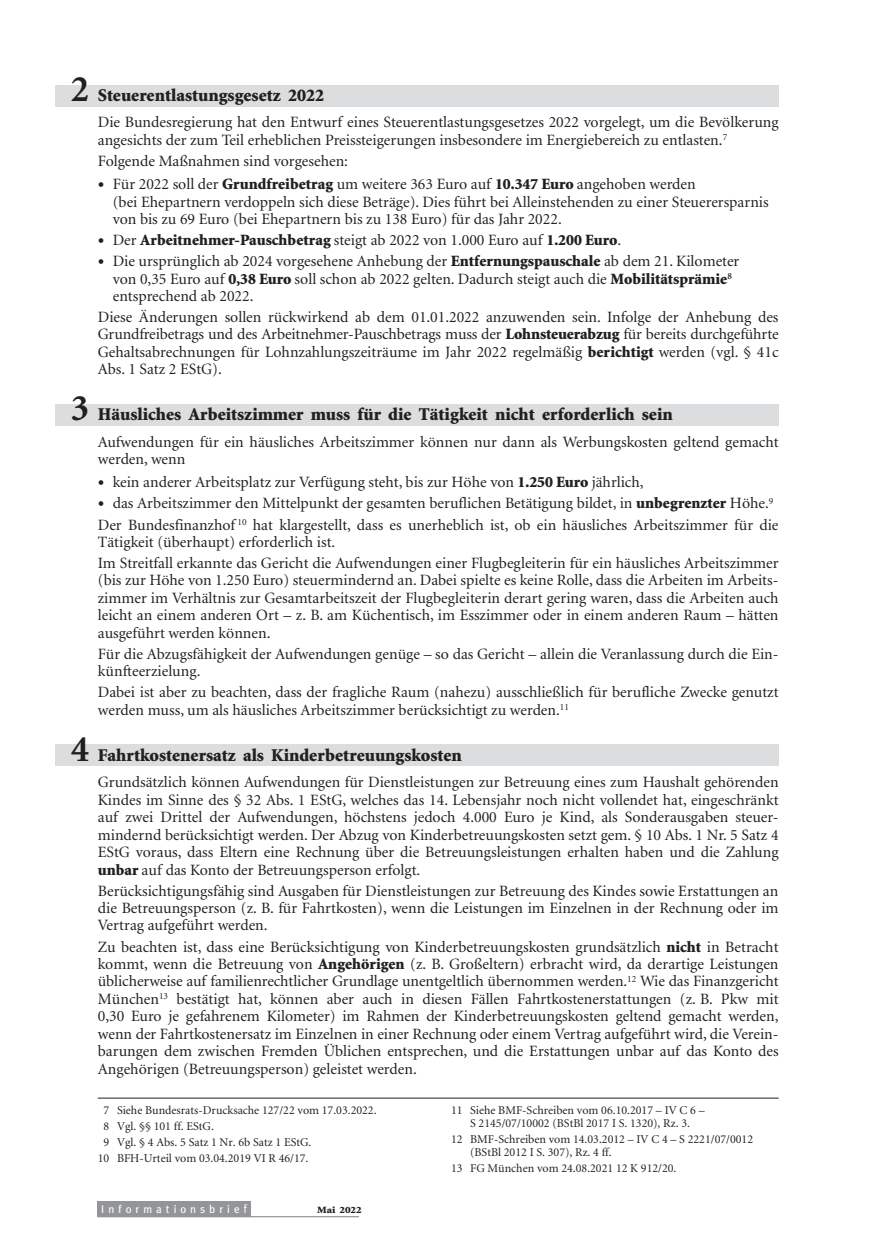
<style>
.page{position:relative;width:885px;height:1259px;background:#fff}
.page>*{position:absolute;margin:0;border:0;box-sizing:border-box;transform-origin:0 0}
.t1{font:900 18px "Minion";color:#231f20}
.t2{font:15.75px/17.4px "Minion";color:#231f20}
.t3{font:900 15.75px "Minion";color:#231f20}
.t4{font:12px/12.8px "Minion";color:#231f20;text-align:center}
.t5{font:11.25px "Meta";letter-spacing:.36em;color:#fff}
.t6{font:900 9.6px "Minion";color:#231f20;scale:1.15 1}
.s1{font-weight:700;font-size:37.5px}
.s2{font-size:22.5px}
.s3{font-weight:900}
.s4{font-weight:400;font-size:22.5px}
.s5{font-weight:400}
.s6{font-size:12px}
</style>
<div class="page">
<div style="left:55px;top:404px;width:723px;height:22px;background:#dcddde"></div>
<div style="left:55px;top:745px;width:723px;height:21px;background:#dcddde"></div>
<div style="left:55px;top:85px;width:723px;height:21px;background:#dcddde"></div>
<div style="left:98px;top:1200px;width:153px;height:16px;background:#939598"></div>
<hr style="left:98px;top:1216px;width:261px;height:1px;background:#939598">
<hr style="left:98px;top:1097px;width:680px;height:1px;background:#231f20">
<p class="t1" style="left:71px;top:88px;width:254px"><span class="s1">2</span> Steuerentlastungsgesetz 2022</p>
<p class="t2" style="left:98px;top:115px;width:682px">Die Bundesregierung hat den Entwurf eines Steuerentlastungsgesetzes 2022 vorgelegt, um die Bevölkerung angesichts der zum Teil erheblichen Preissteigerungen insbesondere im Energiebereich zu entlasten.<sup>7</sup></p>
<p class="t2" style="left:98px;top:153px;width:252px">Folgende Maßnahmen sind vorgesehen:</p>
<p class="t2" style="left:113px;top:177px;width:657px;text-indent:-15px"><span class="s2">•</span> Für 2022 soll der <span class="s3">Grundfreibetrag</span> um weitere 363 Euro auf <span class="s3">10.347 Euro</span> angehoben werden<br>(bei Ehepartnern verdoppeln sich diese Beträge). Dies führt bei Alleinstehenden zu einer Steuerersparnis von bis zu 69 Euro (bei Ehepartnern bis zu 138 Euro) für das Jahr 2022.</p>
<p class="t3" style="left:98px;top:234px;width:524px"><span class="s4">•</span> <span class="s5">Der</span> Arbeitnehmer-Pauschbetrag <span class="s5">steigt ab 2022 von 1.000 Euro auf</span> 1.200 Euro<span class="s5">.</span></p>
<p class="t2" style="left:113px;top:254px;width:628px;text-indent:-15px"><span class="s2">•</span> Die ursprünglich ab 2024 vorgesehene Anhebung der <span class="s3">Entfernungspauschale</span> ab dem 21. Kilometer von 0,35 Euro auf <span class="s3">0,38 Euro</span> soll schon ab 2022 gelten. Dadurch steigt auch die <span class="s3">Mobilitätsprämie</span><sup>8 </sup>entsprechend ab 2022.</p>
<p class="t2" style="left:98px;top:309px;width:682px;text-align:justify">Diese Änderungen sollen rückwirkend ab dem 01.01.2022 anzuwenden sein. Infolge der Anhebung des Grundfreibetrags und des Arbeitnehmer-Pauschbetrags muss der <span class="s3">Lohnsteuerabzug</span> für bereits durchgeführte Gehaltsabrechnungen für Lohnzahlungszeiträume im Jahr 2022 regelmäßig <span class="s3">berichtigt</span> werden (vgl. § 41c Abs. 1 Satz 2 EStG).</p>
<p class="t1" style="left:71px;top:408px;width:603px"><span class="s1">3</span> Häusliches Arbeitszimmer muss für die Tätigkeit nicht erforderlich sein</p>
<p class="t2" style="left:98px;top:434px;width:682px">Aufwendungen für ein häusliches Arbeitszimmer können nur dann als Werbungskosten geltend gemacht werden, wenn</p>
<p class="t2" style="left:98px;top:475px;width:547px"><span class="s2">•</span> kein anderer Arbeitsplatz zur Verfügung steht, bis zur Höhe von <span class="s3">1.250 Euro</span> jährlich,</p>
<p class="t2" style="left:98px;top:494px;width:682px;line-height:21px"><span class="s2">•</span> das Arbeitszimmer den Mittelpunkt der gesamten beruflichen Betätigung bildet, in <span class="s3">unbegrenzter</span> Höhe.<sup>9<br></sup>Der Bundesfinanzhof <sup>10</sup> hat klargestellt, dass es unerheblich ist, ob ein häusliches Arbeitszimmer für die</p>
<p class="t2" style="left:98px;top:533px;width:682px;line-height:21px">Tätigkeit (überhaupt) erforderlich ist.<br>Im Streitfall erkannte das Gericht die Aufwendungen einer Flugbegleiterin für ein häusliches Arbeitszimmer</p>
<p class="t2" style="left:98px;top:573px;width:682px;text-align:justify">(bis zur Höhe von 1.250 Euro) steuermindernd an. Dabei spielte es keine Rolle, dass die Arbeiten im Arbeits&shy;zimmer im Verhältnis zur Gesamtarbeitszeit der Flugbegleiterin derart gering waren, dass die Arbeiten auch leicht an einem anderen Ort – z. B. am Küchentisch, im Esszimmer oder in einem anderen Raum – hätten ausgeführt werden können.</p>
<p class="t2" style="left:98px;top:646px;width:682px">Für die Abzugsfähigkeit der Aufwendungen genüge – so das Gericht – allein die Veranlassung durch die Ein&shy;künfteerzielung.</p>
<p class="t2" style="left:98px;top:685px;width:682px">Dabei ist aber zu beachten, dass der fragliche Raum (nahezu) ausschließlich für berufliche Zwecke genutzt werden muss, um als häusliches Arbeitszimmer berücksichtigt zu werden.<sup>11</sup></p>
<p class="t1" style="left:71px;top:748px;width:392px"><span class="s1">4</span> Fahrtkostenersatz als Kinderbetreuungskosten</p>
<p class="t2" style="left:98px;top:775px;width:682px;text-align:justify">Grundsätzlich können Aufwendungen für Dienstleistungen zur Betreuung eines zum Haushalt gehörenden Kindes im Sinne des § 32 Abs. 1 EStG, welches das 14. Lebensjahr noch nicht vollendet hat, eingeschränkt auf zwei Drittel der Aufwendungen, höchstens jedoch 4.000 Euro je Kind, als Sonderausgaben steuer&shy;mindernd berücksichtigt werden. Der Abzug von Kinderbetreuungskosten setzt gem. § 10 Abs. 1 Nr. 5 Satz 4<br>EStG voraus, dass Eltern eine Rechnung über die Betreuungsleistungen erhalten haben und die Zahlung <span class="s3">unbar</span> auf das Konto der Betreuungsperson erfolgt.</p>
<p class="t2" style="left:98px;top:883px;width:682px;text-align:justify">Berücksichtigungsfähig sind Ausgaben für Dienstleistungen zur Betreuung des Kindes sowie Erstattungen an die Betreuungsperson (z. B. für Fahrtkosten), wenn die Leistungen im Einzelnen in der Rechnung oder im Vertrag aufgeführt werden.</p>
<p class="t2" style="left:98px;top:939px;width:682px;text-align:justify">Zu beachten ist, dass eine Berücksichtigung von Kinderbetreuungskosten grundsätzlich <span class="s3">nicht</span> in Betracht kommt, wenn die Betreuung von <span class="s3">Angehörigen</span> (z. B. Großeltern) erbracht wird, da derartige Leistungen üblicherweise auf familienrechtlicher Grundlage unentgeltlich übernommen werden.<sup>12</sup> Wie das Finanzgericht München<sup>13</sup> bestätigt hat, können aber auch in diesen Fällen Fahrtkostenerstattungen (z. B. Pkw mit 0,30 Euro je gefahrenem Kilometer) im Rahmen der Kinderbetreuungskosten geltend gemacht werden, wenn der Fahrtkostenersatz im Einzelnen in einer Rechnung oder einem Vertrag aufgeführt wird, die Verein&shy;barungen dem zwischen Fremden Üblichen entsprechen, und die Erstattungen unbar auf das Konto des Angehörigen (Betreuungsperson) geleistet werden.</p>
<p class="t4" style="left:104px;top:1105px;width:274px">7 Siehe Bundesrats-Drucksache 127/22 vom 17.03.2022.</p>
<p class="t4" style="left:104px;top:1121px;width:112px">8 Vgl. §§ 101 ff. EStG.</p>
<p class="t4" style="left:104px;top:1137px;width:209px">9 Vgl. § 4 Abs. 5 Satz 1 Nr. 6b Satz 1 EStG.</p>
<p class="t4" style="left:98px;top:1153px;width:212px">10 BFH-Urteil vom 03.04.2019 VI R 46/17.</p>
<p class="t4" style="left:451px;top:1105px;width:255px">11 Siehe BMF-Schreiben vom 06.10.2017 – IV C 6 –<br>S 2145/07/10002 (BStBl 2017 I S. 1320), Rz. 3.</p>
<p class="t4" style="left:470px;top:1134px;width:284px;text-align:left;text-indent:-19px">12 BMF-Schreiben vom 14.03.2012 – IV C 4 – S 2221/07/0012 (BStBl 2012 I S. 307), Rz. 4 ff.</p>
<p class="t4" style="left:451px;top:1162px;width:227px">13 FG München vom 24.08.2021 12 K 912/20.</p>
<p class="t5" style="left:101px;top:1202px;width:147px">Informationsbrie<span class="s6">f</span></p>
<p class="t6" style="left:317px;top:1206px;width:40px">Mai 2022</p>
</div>
